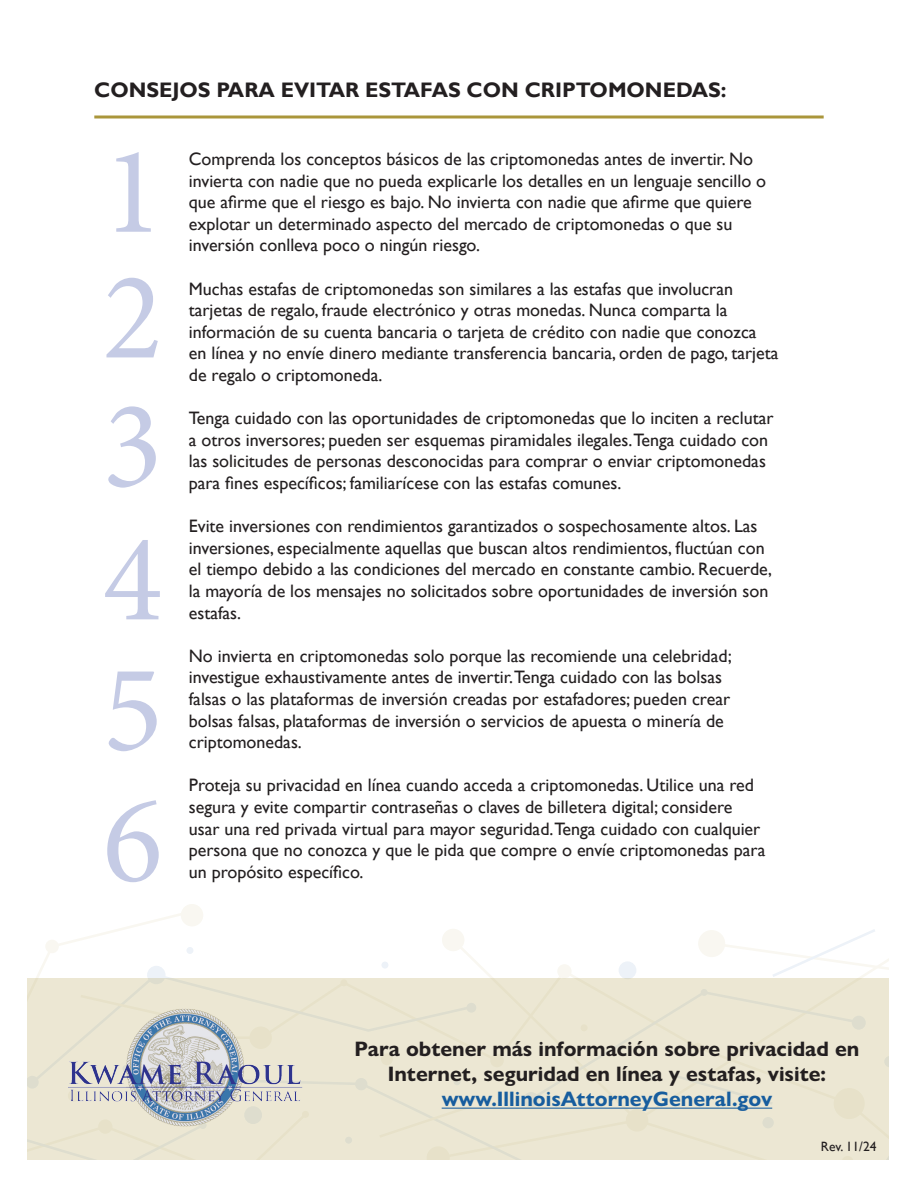
<style>
.page{position:relative;width:918px;height:1188px;background:#fff}
.page>*{position:absolute;margin:0;border:0;box-sizing:border-box;transform-origin:0 0}
.t1{font:125.55px "Minion Pro";color:#c5cbe5}
.t2{font:700 21px/25.2px "Gill Sans Nova";color:#231f20;text-align:center}
.t3{font:700 21px "Gill Sans";color:#231f20}
.t4{font:700 21px "Gill Sans Nova";color:#175d9e}
.t5{font:18px/21.6px "Gill Sans";color:#231f20}
.t6{font:13.5px "Gill Sans";color:#231f20}
</style>
<div class="page">
<div style="left:181px;top:904px;width:22px;height:23px;background:#f9f7f1;border-radius:50%"></div>
<svg style="left:36px;top:913px;width:853px;height:65px"></svg>
<div style="left:27px;top:978px;width:862px;height:182px;background:#ece7d3"></div>
<hr style="left:442px;top:1108px;width:330px;height:1px;background:#175d9e">
<img style="left:67px;top:1006px;width:238px;height:124px">
<hr style="left:94px;top:116px;width:730px;height:2px;background:#aa963b">
<p class="t3" style="left:94px;top:77px;width:634px">CONSEJOS PARA EVITAR ESTAFAS CON CRIPTOMONEDAS:</p>
<p class="t1" style="left:103px;top:108px;width:62px">1</p>
<p class="t1" style="left:103px;top:233px;width:62px">2</p>
<p class="t1" style="left:103px;top:362px;width:62px">3</p>
<p class="t1" style="left:103px;top:495px;width:62px">4</p>
<p class="t1" style="left:103px;top:626px;width:62px">5</p>
<p class="t1" style="left:103px;top:757px;width:62px">6</p>
<p class="t5" style="left:189px;top:149px;width:579px">Comprenda los conceptos básicos de las criptomonedas antes de invertir. No invierta con nadie que no pueda explicarle los detalles en un lenguaje sencillo o que afirme que el riesgo es bajo. No invierta con nadie que afirme que quiere explotar un determinado aspecto del mercado de criptomonedas o que su inversión conlleva poco o ningún riesgo.</p>
<p class="t5" style="left:189px;top:278px;width:591px">Muchas estafas de criptomonedas son similares a las estafas que involucran tarjetas de regalo, fraude electrónico y otras monedas. Nunca comparta la información de su cuenta bancaria o tarjeta de crédito con nadie que conozca en línea y no envíe dinero mediante transferencia bancaria, orden de pago, tarjeta de regalo o criptomoneda.</p>
<p class="t5" style="left:189px;top:408px;width:586px">Tenga cuidado con las oportunidades de criptomonedas que lo inciten a reclutar a otros inversores; pueden ser esquemas piramidales ilegales.Tenga cuidado con las solicitudes de personas desconocidas para comprar o enviar criptomonedas para fines específicos; familiarícese con las estafas comunes.</p>
<p class="t5" style="left:189px;top:516px;width:585px">Evite inversiones con rendimientos garantizados o sospechosamente altos. Las inversiones, especialmente aquellas que buscan altos rendimientos, fluctúan con el tiempo debido a las condiciones del mercado en constante cambio. Recuerde, la mayoría de los mensajes no solicitados sobre oportunidades de inversión son estafas.</p>
<p class="t5" style="left:189px;top:645px;width:544px">No invierta en criptomonedas solo porque las recomiende una celebridad; investigue exhaustivamente antes de invertir.Tenga cuidado con las bolsas falsas o las plataformas de inversión creadas por estafadores; pueden crear bolsas falsas, plataformas de inversión o servicios de apuesta o minería de criptomonedas.</p>
<p class="t5" style="left:189px;top:775px;width:578px">Proteja su privacidad en línea cuando acceda a criptomonedas. Utilice una red segura y evite compartir contraseñas o claves de billetera digital; considere usar una red privada virtual para mayor seguridad.Tenga cuidado con cualquier persona que no conozca y que le pida que compre o envíe criptomonedas para un propósito específico.</p>
<p class="t2" style="left:355px;top:1036px;width:506px">Para obtener más información sobre privacidad en<br>Internet, seguridad en línea y estafas, visite:</p>
<p class="t4" style="left:442px;top:1086px;width:332px">www.IllinoisAttorneyGeneral.gov</p>
<p class="t6" style="left:821px;top:1139px;width:57px">Rev. 11/24</p>
</div>
